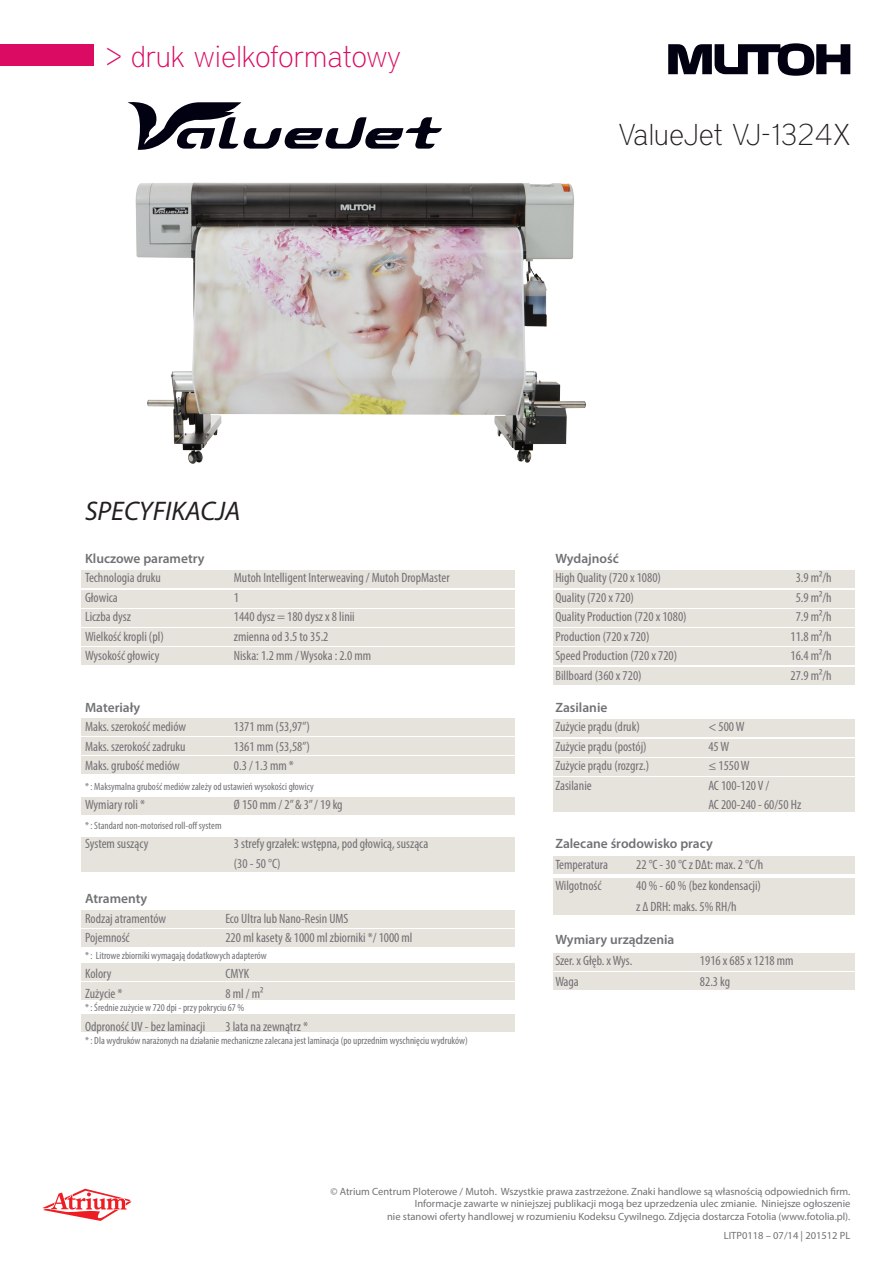
<style>
.page{position:relative;width:893px;height:1263px;background:#fff}
.page>*{position:absolute;margin:0;border:0;box-sizing:border-box;transform-origin:0 0}
.t1{font:100 30px "District";color:#db0a62}
.t2{font:100 30px "District";color:#231f20}
.t3{font:italic 27px "Myriad Pro";color:#231f20}
.t4{font:condensed 13.5px/19.5px "Myriad Pro";color:#717074}
.t5{font:600 13.5px "Myriad Pro";color:#717074}
.t6{font:10.5px/12.6px "Myriad Pro";color:#717074;text-align:right}
.t7{font:condensed 10.5px "Myriad Pro";color:#717074}
</style>
<div class="page">
<div style="left:81px;top:571px;width:433px;height:17px;background:#e6e2dc"></div>
<div style="left:81px;top:910px;width:433px;height:17px;background:#e6e2dc"></div>
<div style="left:81px;top:719px;width:433px;height:17px;background:#e6e2dc"></div>
<div style="left:81px;top:590px;width:433px;height:17px;background:#e6e2dc"></div>
<div style="left:81px;top:929px;width:433px;height:17px;background:#e6e2dc"></div>
<div style="left:81px;top:738px;width:433px;height:17px;background:#e6e2dc"></div>
<div style="left:553px;top:571px;width:302px;height:17px;background:#e6e2dc"></div>
<div style="left:553px;top:590px;width:302px;height:17px;background:#e6e2dc"></div>
<div style="left:553px;top:720px;width:302px;height:17px;background:#e6e2dc"></div>
<div style="left:553px;top:954px;width:302px;height:17px;background:#e6e2dc"></div>
<div style="left:553px;top:857px;width:302px;height:17px;background:#e6e2dc"></div>
<div style="left:553px;top:739px;width:302px;height:17px;background:#e6e2dc"></div>
<div style="left:553px;top:758px;width:302px;height:17px;background:#e6e2dc"></div>
<div style="left:553px;top:777px;width:302px;height:35px;background:#e6e2dc"></div>
<div style="left:553px;top:973px;width:302px;height:17px;background:#e6e2dc"></div>
<div style="left:553px;top:878px;width:302px;height:36px;background:#e6e2dc"></div>
<div style="left:553px;top:609px;width:302px;height:17px;background:#e6e2dc"></div>
<div style="left:553px;top:628px;width:302px;height:17px;background:#e6e2dc"></div>
<div style="left:553px;top:647px;width:302px;height:17px;background:#e6e2dc"></div>
<div style="left:553px;top:668px;width:302px;height:17px;background:#e6e2dc"></div>
<div style="left:81px;top:609px;width:433px;height:17px;background:#e6e2dc"></div>
<div style="left:81px;top:963px;width:433px;height:17px;background:#e6e2dc"></div>
<div style="left:81px;top:757px;width:433px;height:17px;background:#e6e2dc"></div>
<div style="left:81px;top:628px;width:433px;height:17px;background:#e6e2dc"></div>
<div style="left:81px;top:982px;width:433px;height:17px;background:#e6e2dc"></div>
<div style="left:81px;top:647px;width:433px;height:17px;background:#e6e2dc"></div>
<div style="left:81px;top:1014px;width:433px;height:17px;background:#e6e2dc"></div>
<div style="left:81px;top:797px;width:433px;height:17px;background:#e6e2dc"></div>
<div style="left:81px;top:838px;width:433px;height:34px;background:#e6e2dc"></div>
<img style="left:135px;top:182px;width:451px;height:282px">
<div style="left:0;top:45px;width:94px;height:21px;background:#db0a62"></div>
<svg style="left:128px;top:102px;width:314px;height:48px"></svg>
<svg style="left:668px;top:43px;width:182px;height:33px"></svg>
<svg style="left:42px;top:1189px;width:90px;height:32px"></svg>
<h1 class="t1" style="left:106px;top:39px;width:296px">&gt; druk wielkoformatowy</h1>
<h1 class="t2" style="left:618px;top:117px;width:233px">ValueJet VJ-1324X</h1>
<h2 class="t3" style="left:85px;top:494px;width:157px">SPECYFIKACJA</h2>
<p class="t5" style="left:85px;top:550px;width:121px">Kluczowe parametry</p>
<p class="t4" style="left:85px;top:568px;width:77px">Technologia druku</p>
<p class="t4" style="left:234px;top:568px;width:217px">Mutoh Intelligent Interweaving / Mutoh DropMaster</p>
<p class="t4" style="left:85px;top:587px;width:34px">Głowica</p>
<p class="t4" style="left:234px;top:587px;width:7px">1</p>
<p class="t4" style="left:85px;top:607px;width:48px">Liczba dysz</p>
<p class="t4" style="left:234px;top:607px;width:122px">1440 dysz = 180 dysz x 8 linii</p>
<p class="t4" style="left:85px;top:626px;width:80px">Wielkość kropli (pl)</p>
<p class="t4" style="left:234px;top:626px;width:96px">zmienna od 3.5 to 35.2</p>
<p class="t4" style="left:85px;top:646px;width:76px">Wysokość głowicy</p>
<p class="t4" style="left:234px;top:646px;width:139px">Niska: 1.2 mm / Wysoka : 2.0 mm</p>
<p class="t5" style="left:85px;top:699px;width:57px">Materiały</p>
<p class="t4" style="left:85px;top:717px;width:103px">Maks. szerokość mediów</p>
<p class="t4" style="left:234px;top:717px;width:78px">1371 mm (53,97”)</p>
<p class="t4" style="left:85px;top:736px;width:102px">Maks. szerokość zadruku</p>
<p class="t4" style="left:234px;top:736px;width:78px">1361 mm (53,58”)</p>
<p class="t4" style="left:85px;top:756px;width:96px">Maks. grubość mediów</p>
<p class="t4" style="left:234px;top:756px;width:62px">0.3 / 1.3 mm *</p>
<p class="t7" style="left:85px;top:780px;width:230px">* : Maksymalna grubość mediów zależy od ustawień wysokości głowicy</p>
<p class="t4" style="left:85px;top:795px;width:62px">Wymiary roli *</p>
<p class="t4" style="left:234px;top:795px;width:110px">Ø 150 mm / 2” &amp; 3” / 19 kg</p>
<p class="t7" style="left:85px;top:819px;width:138px">* : Standard non-motorised roll-off system</p>
<p class="t4" style="left:85px;top:834px;width:65px">System suszący</p>
<p class="t4" style="left:234px;top:834px;width:196px">3 strefy grzałek: wstępna, pod głowicą, susząca (30 - 50 °C)</p>
<p class="t5" style="left:85px;top:890px;width:64px">Atramenty</p>
<p class="t4" style="left:85px;top:908px;width:82px">Rodzaj atramentów</p>
<p class="t4" style="left:225px;top:908px;width:125px">Eco Ultra lub Nano-Resin UMS</p>
<p class="t4" style="left:85px;top:928px;width:46px">Pojemność</p>
<p class="t4" style="left:225px;top:928px;width:189px">220 ml kasety &amp; 1000 ml zbiorniki */ 1000 ml</p>
<p class="t7" style="left:85px;top:949px;width:183px">* : Litrowe zbiorniki wymagają dodatkowych adapterów</p>
<p class="t4" style="left:85px;top:964px;width:28px">Kolory</p>
<p class="t4" style="left:225px;top:964px;width:25px">CMYK</p>
<p class="t4" style="left:85px;top:983px;width:39px">Zużycie *</p>
<p class="t4" style="left:225px;top:983px;width:39px">8 ml / m²</p>
<p class="t7" style="left:85px;top:1001px;width:161px">* : Średnie zużycie w 720 dpi - przy pokryciu 67 %</p>
<p class="t4" style="left:85px;top:1016px;width:122px">Odproność UV - bez laminacji</p>
<p class="t4" style="left:225px;top:1016px;width:84px">3 lata na zewnątrz *</p>
<p class="t7" style="left:85px;top:1034px;width:384px">* : Dla wydruków narażonych na działanie mechaniczne zalecana jest laminacja (po uprzednim wyschnięciu wydruków)</p>
<p class="t5" style="left:555px;top:550px;width:65px">Wydajność</p>
<p class="t4" style="left:555px;top:568px;width:107px">High Quality (720 x 1080)</p>
<p class="t4" style="left:796px;top:568px;width:38px">3.9 m²/h</p>
<p class="t4" style="left:555px;top:587px;width:80px">Quality (720 x 720)</p>
<p class="t4" style="left:796px;top:587px;width:38px">5.9 m²/h</p>
<p class="t4" style="left:555px;top:607px;width:133px">Quality Production (720 x 1080)</p>
<p class="t4" style="left:796px;top:607px;width:38px">7.9 m²/h</p>
<p class="t4" style="left:555px;top:626px;width:96px">Production (720 x 720)</p>
<p class="t4" style="left:790px;top:626px;width:43px">11.8 m²/h</p>
<p class="t4" style="left:555px;top:646px;width:123px">Speed Production (720 x 720)</p>
<p class="t4" style="left:790px;top:646px;width:43px">16.4 m²/h</p>
<p class="t4" style="left:555px;top:665px;width:88px">Billboard (360 x 720)</p>
<p class="t4" style="left:790px;top:665px;width:43px">27.9 m²/h</p>
<p class="t5" style="left:555px;top:699px;width:54px">Zasilanie</p>
<p class="t4" style="left:555px;top:717px;width:86px">Zużycie prądu (druk)</p>
<p class="t4" style="left:708px;top:717px;width:38px">&lt; 500 W</p>
<p class="t4" style="left:555px;top:736px;width:93px">Zużycie prądu (postój)</p>
<p class="t4" style="left:708px;top:736px;width:22px">45 W</p>
<p class="t4" style="left:555px;top:756px;width:95px">Zużycie prądu (rozgrz.)</p>
<p class="t4" style="left:708px;top:756px;width:43px">≤ 1550 W</p>
<p class="t4" style="left:555px;top:775px;width:38px">Zasilanie</p>
<p class="t4" style="left:708px;top:775px;width:94px">AC 100-120 V /<br>AC 200-240 - 60/50 Hz</p>
<p class="t5" style="left:555px;top:835px;width:159px">Zalecane środowisko pracy</p>
<p class="t4" style="left:555px;top:854px;width:54px">Temperatura</p>
<p class="t4" style="left:636px;top:854px;width:129px">22 °C - 30 °C z DΔt: max. 2 °C/h</p>
<p class="t4" style="left:555px;top:875px;width:48px">Wilgotność</p>
<p class="t4" style="left:636px;top:875px;width:126px;line-height:21px">40 % - 60 % (bez kondensacji) z Δ DRH: maks. 5% RH/h</p>
<p class="t5" style="left:555px;top:930px;width:121px">Wymiary urządzenia</p>
<p class="t4" style="left:555px;top:950px;width:78px">Szer. x Głęb. x Wys.</p>
<p class="t4" style="left:700px;top:950px;width:95px">1916 x 685 x 1218 mm</p>
<p class="t4" style="left:555px;top:971px;width:25px">Waga</p>
<p class="t4" style="left:700px;top:971px;width:32px">82.3 kg</p>
<p class="t6" style="left:330px;top:1185px;width:521px">© Atrium Centrum Ploterowe / Mutoh. Wszystkie prawa zastrzeżone. Znaki handlowe są własnością odpowiednich firm.<br>Informacje zawarte w niniejszej publikacji mogą bez uprzedzenia ulec zmianie. Niniejsze ogłoszenie<br>nie stanowi oferty handlowej w rozumieniu Kodeksu Cywilnego. Zdjęcia dostarcza Fotolia (www.fotolia.pl).</p>
<p class="t6" style="left:724px;top:1229px;width:128px">LITP0118 – 07/14 | 201512 PL</p>
</div>
